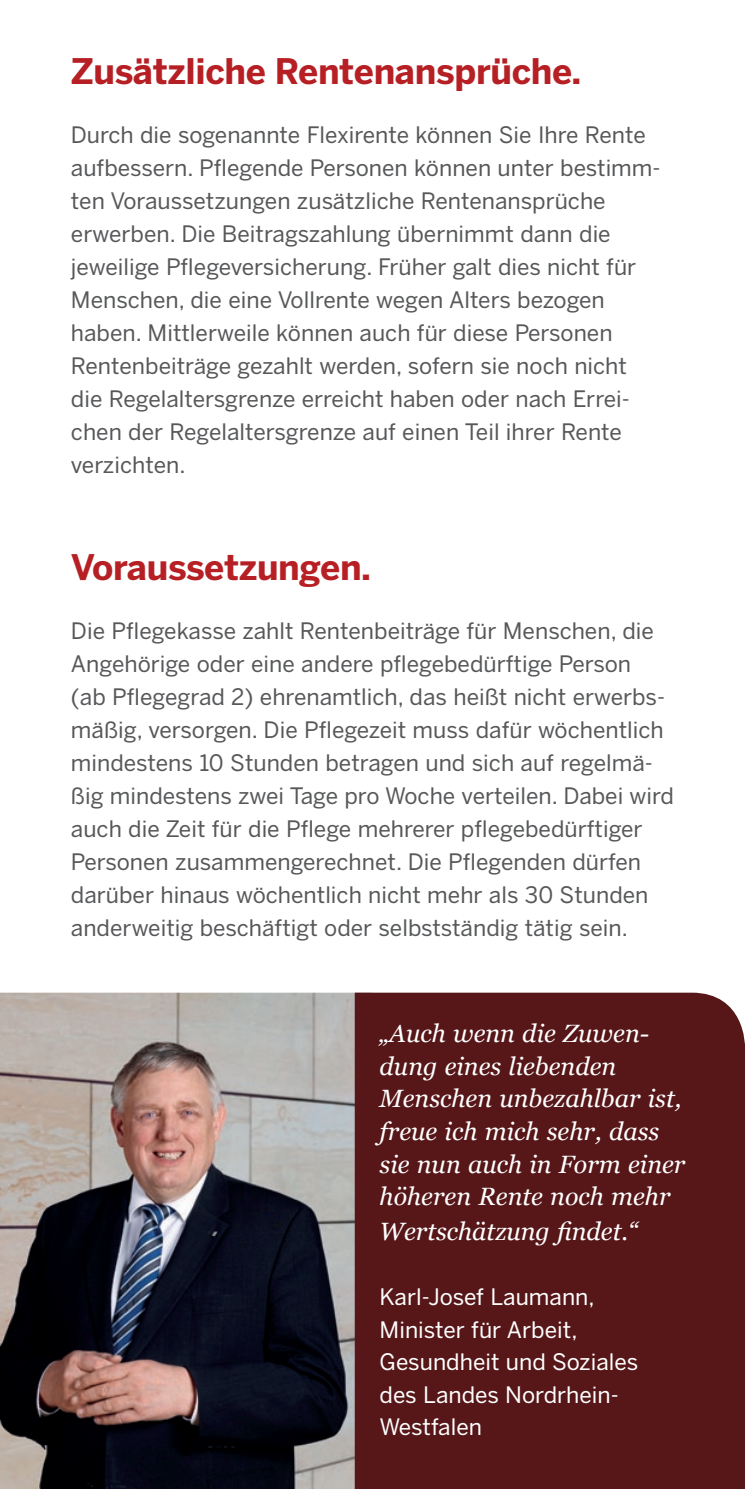
<style>
.page{position:relative;width:745px;height:1489px;background:#fff}
.page>*{position:absolute;margin:0;border:0;box-sizing:border-box;transform-origin:0 0}
.t1{font:700 35px "Benton Sans";letter-spacing:-.01em;color:#b62024}
.t2{font:italic 25px/32.5px "Georgia";color:#fff}
.t3{font:22.5px/33px "Benton Sans";color:#57585a}
.t4{font:22.5px/32.5px "Benton Sans";color:#fff}
</style>
<div class="page">
<img style="left:0;top:992px;width:354px;height:496px">
<div style="left:354px;top:992px;width:390px;height:496px;background:#571719"></div>
<h2 class="t1" style="left:71px;top:50px;width:511px">Zusätzliche Rentenansprüche.</h2>
<p class="t3" style="left:71px;top:118px;width:590px">Durch die sogenannte Flexirente können Sie Ihre Rente aufbessern. Pflegende Personen können unter bestimm&shy;ten Voraussetzungen zusätzliche Rentenansprüche erwerben. Die Beitragszahlung übernimmt dann die jeweilige Pflegeversicherung. Früher galt dies nicht für Menschen, die eine Vollrente wegen Alters bezogen haben. Mittlerweile können auch für diese Personen Rentenbeiträge gezahlt werden, sofern sie noch nicht die Regelaltersgrenze erreicht haben oder nach Errei&shy;chen der Regelaltersgrenze auf einen Teil ihrer Rente verzichten.</p>
<h2 class="t1" style="left:71px;top:545px;width:301px">Voraussetzungen.</h2>
<p class="t3" style="left:71px;top:614px;width:604px">Die Pflegekasse zahlt Rentenbeiträge für Menschen, die Angehörige oder eine andere pflegebedürftige Person<br>(ab Pflegegrad 2) ehrenamtlich, das heißt nicht erwerbs&shy;mäßig, versorgen. Die Pflegezeit muss dafür wöchentlich mindestens 10 Stunden betragen und sich auf regelmä&shy;ßig mindestens zwei Tage pro Woche verteilen. Dabei wird auch die Zeit für die Pflege mehrerer pflegebedürftiger Personen zusammengerechnet. Die Pflegenden dürfen darüber hinaus wöchentlich nicht mehr als 30 Stunden anderweitig beschäftigt oder selbstständig tätig sein.</p>
<p class="t2" style="left:379px;top:1016px;width:307px">„Auch wenn die Zuwen&shy;dung eines liebenden<br>Menschen unbezahlbar ist, freue ich mich sehr, dass sie nun auch in Form einer höheren Rente noch mehr</p>
<p class="t2" style="left:379px;top:1213px;width:259px">Wertschätzung findet.“</p>
<p class="t4" style="left:379px;top:1280px;width:260px">Karl-Josef Laumann,<br>Minister für Arbeit,<br>Gesundheit und Soziales des Landes Nordrhein-<br>Westfalen</p>
</div>
